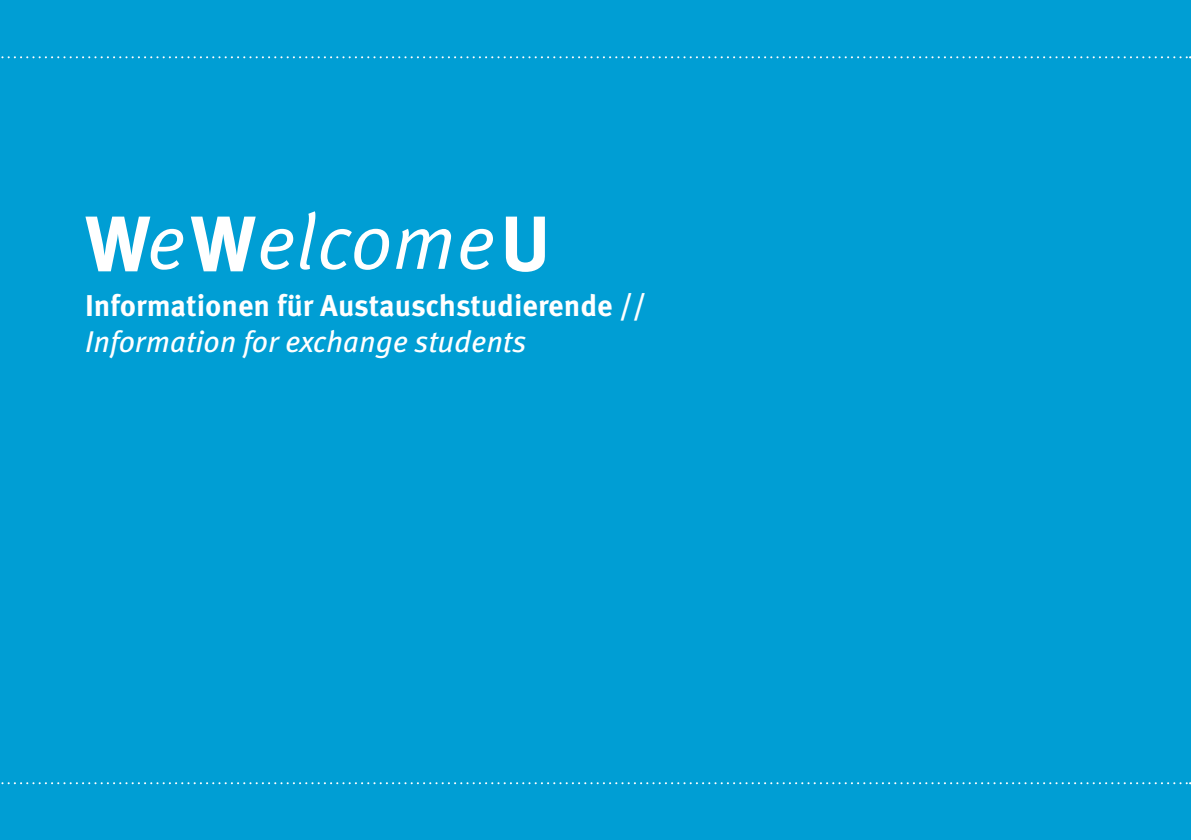
<style>
.page{position:relative;width:1191px;height:840px;background:#fff}
.page>*{position:absolute;margin:0;border:0;box-sizing:border-box;transform-origin:0 0}
.t1{font:italic 78px "Meta OT";color:#fff}
.t2{font:700 30px "Meta OT";color:#fff}
.t3{font:italic 30px "Meta OT";color:#fff}
.s1{font-weight:700;font-style:normal}
</style>
<div class="page">
<div style="left:0;top:0;width:1191px;height:839px;background:#009ed4"></div>
<svg style="left:1px;top:56px;width:1190px;height:2px"></svg>
<svg style="left:1px;top:782px;width:1190px;height:1px"></svg>
<h1 class="t1" style="left:85px;top:195px;width:467px"><span class="s1">W</span>e<span class="s1">W</span>elcome<span class="s1">U</span></h1>
<p class="t2" style="left:85px;top:287px;width:562px">Informationen für Austauschstudierende //</p>
<p class="t3" style="left:85px;top:323px;width:443px">Information for exchange students</p>
</div>
